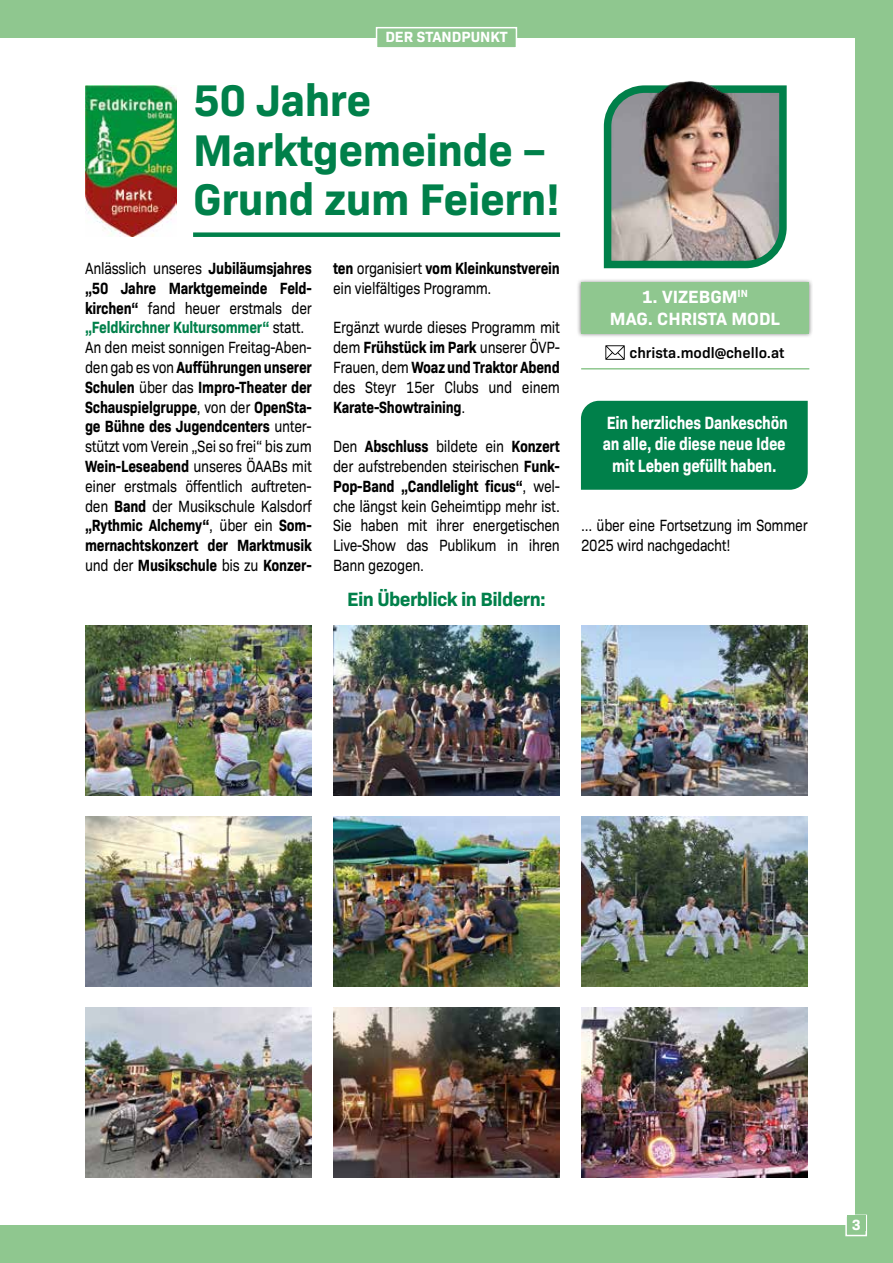
<style>
.page{position:relative;width:893px;height:1263px;background:#8fc78f}
.page>*{position:absolute;margin:0;border:0;box-sizing:border-box;transform-origin:0 0}
.t1{font:700 45px/49.5px "Bio Sans";letter-spacing:-.01em;color:#00804a}
.t2{font:700 19.5px "Bio Sans";letter-spacing:-.03em;color:#00804a}
.t3{font:700 18px/21.6px "Bio Sans";letter-spacing:-.015em;color:#fff;text-align:center;scale:.85 1}
.t4{font:700 18px/21.6px "Bio Sans";letter-spacing:-.015em;color:#fff;text-align:center}
.t5{font:16.5px/19.8px "Bio Sans";letter-spacing:-.02em;color:#000;scale:.85 1}
.t6{font:600 15px "Bio Sans";color:#000}
.t7{font:700 15px "Bio Sans";color:#fff}
.s1{font-weight:700}
.s2{font-weight:700;color:#00804a}
</style>
<div class="page">
<div style="left:0;top:38px;width:855px;height:1187px;background:#fff"></div>
<div style="left:845px;top:1214px;width:22px;height:22px;background:#8fc78f;border:2px solid #fff"></div>
<div style="left:847px;top:1215px;width:18px;height:15px;background:#8fc78f"></div>
<div style="left:376px;top:27px;width:141px;height:22px;background:#8fc78f;border:2px solid #fff"></div>
<div style="left:193px;top:232px;width:367px;height:5px;background:#00804a"></div>
<svg style="left:605px;top:345px;width:20px;height:15px"></svg>
<div style="left:576px;top:278px;width:237px;height:61px;background:#000;opacity:.5"></div>
<div style="left:581px;top:283px;width:228px;height:51px;background:#8fc78f"></div>
<hr style="left:581px;top:368px;width:228px;height:1px;background:#8fc78f">
<img style="left:603px;top:85px;width:184px;height:184px">
<img style="left:636px;top:81px;width:119px;height:46px">
<img style="left:85px;top:85px;width:91px;height:152px">
<div style="left:581px;top:401px;width:227px;height:89px;background:#00804a"></div>
<img style="left:85px;top:625px;width:227px;height:170px">
<img style="left:85px;top:816px;width:227px;height:170px">
<img style="left:85px;top:1008px;width:227px;height:170px">
<img style="left:333px;top:625px;width:227px;height:170px">
<img style="left:333px;top:816px;width:227px;height:170px">
<img style="left:333px;top:1008px;width:227px;height:170px">
<img style="left:581px;top:625px;width:227px;height:170px">
<img style="left:581px;top:816px;width:227px;height:170px">
<img style="left:581px;top:1008px;width:227px;height:170px">
<p class="t7" style="left:385px;top:26px;width:124px">DER STANDPUNKT</p>
<h1 class="t1" style="left:193px;top:72px;width:368px">50 Jahre<br>Marktgemeinde –<br>Grund zum Feiern!</h1>
<p class="t5" style="left:85px;top:257px;width:268px">Anlässlich unseres <span class="s1">Jubiläumsjahres „50 Jahre Marktgemeinde Feld&shy;kirchen“</span> fand heuer erstmals der <span class="s2">„Feldkirchner Kultursommer“</span> statt.<br>An den meist sonnigen Freitag-Aben&shy;den gab es von <span class="s1">Aufführungen unserer Schulen</span> über das <span class="s1">Impro-Theater der Schauspielgruppe</span>, von der <span class="s1">OpenSta&shy;ge Bühne des Jugendcenters</span> unter&shy;stützt vom Verein „Sei so frei“ bis zum <span class="s1">Wein-Leseabend</span> unseres ÖAABs mit einer erstmals öffentlich auftreten&shy;den <span class="s1">Band</span> der Musikschule Kalsdorf <span class="s1">„Rythmic Alchemy“</span>, über ein <span class="s1">Som&shy;mernachtskonzert der Marktmusik </span>und der <span class="s1">Musikschule</span> bis zu <span class="s1">Konzer-</span></p>
<p class="t5" style="left:333px;top:257px;width:268px"><span class="s1">ten</span> organisiert <span class="s1">vom Kleinkunstverein </span>ein vielfältiges Programm.</p>
<p class="t5" style="left:333px;top:316px;width:268px;text-align:justify">Ergänzt wurde dieses Programm mit dem <span class="s1">Frühstück im Park</span> unserer ÖVP-Frauen, dem <span class="s1">Woaz und Traktor Abend </span>des Steyr 15er Clubs und einem <span class="s1">Karate-Showtraining</span>.</p>
<p class="t5" style="left:333px;top:435px;width:268px;text-align:justify">Den <span class="s1">Abschluss</span> bildete ein <span class="s1">Konzert </span>der aufstrebenden steirischen <span class="s1">Funk-Pop-Band „Candlelight ficus“</span>, wel&shy;che längst kein Geheimtipp mehr ist.<br>Sie haben mit ihrer energetischen Live-Show das Publikum in ihren Bann gezogen.</p>
<p class="t2" style="left:347px;top:584px;width:200px">Ein Überblick in Bildern:</p>
<p class="t4" style="left:610px;top:285px;width:171px">1. VIZEBGM<sup>IN<br></sup>MAG. CHRISTA MODL</p>
<p class="t6" style="left:629px;top:341px;width:157px">christa.modl@chello.at</p>
<p class="t3" style="left:603px;top:410px;width:219px">Ein herzliches Dankeschön an alle, die diese neue Idee mit Leben gefüllt haben.</p>
<p class="t5" style="left:581px;top:514px;width:268px">... über eine Fortsetzung im Sommer<br>2025 wird nachgedacht!</p>
<p class="t7" style="left:852px;top:1213px;width:10px">3</p>
</div>
